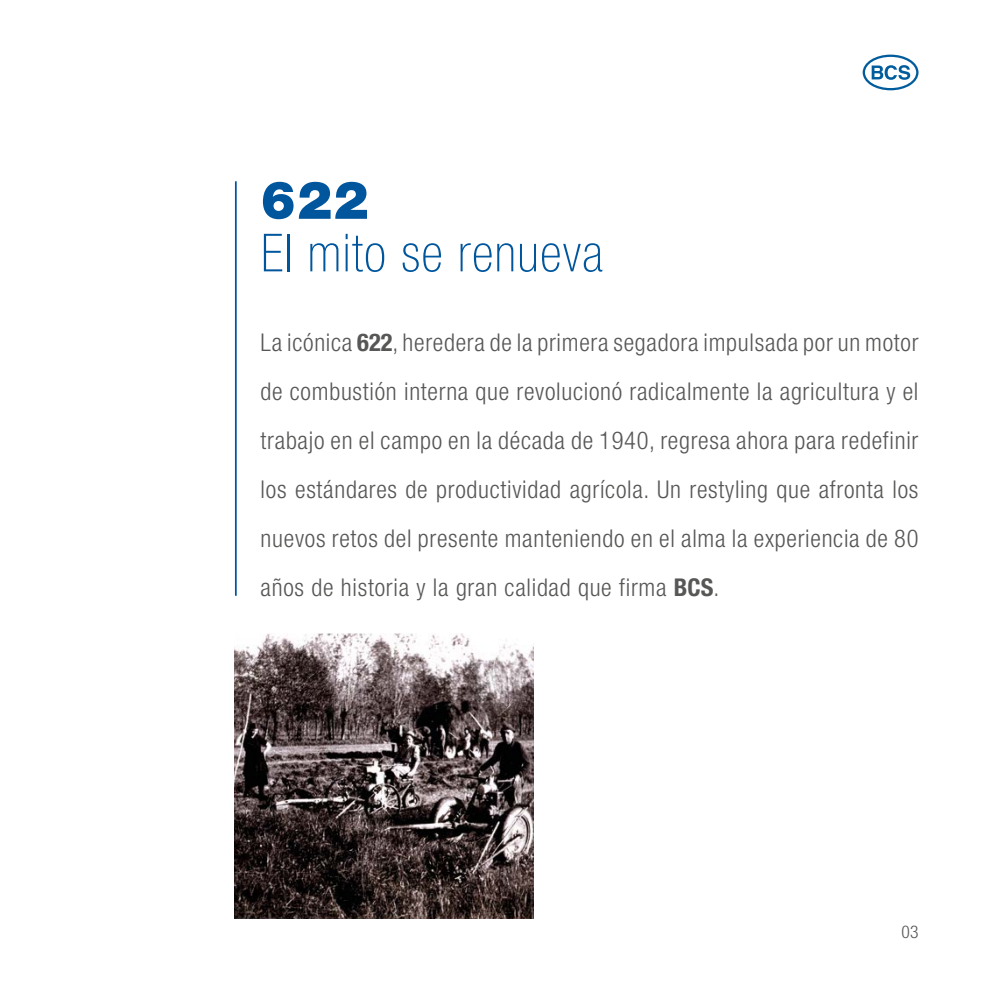
<style>
.page{position:relative;width:993px;height:993px;background:#fff}
.page>*{position:absolute;margin:0;border:0;box-sizing:border-box;transform-origin:0 0}
.t1{font:100 condensed 52.5px "Helvetica Neue LT Std";letter-spacing:.025em;color:#00569d}
.t2{font:900 52.5px "Helvetica Neue LT Std";color:#00569d}
.t3{font:300 condensed 24.5px/49px "Helvetica Neue LT Std";letter-spacing:.03em;color:#575756;text-align:justify}
.t4{font:300 condensed 17.5px "Helvetica Neue LT Std";color:#575756}
.s1{font-weight:700}
</style>
<div class="page">
<hr style="left:235px;top:181px;width:2px;height:414px;background:#00569d">
<img style="left:234px;top:633px;width:299px;height:285px">
<svg style="left:862px;top:55px;width:56px;height:35px"></svg>
<h1 class="t2" style="left:260px;top:169px;width:109px">622</h1>
<h1 class="t1" style="left:260px;top:223px;width:343px">El mito se renueva</h1>
<p class="t3" style="left:260px;top:317px;width:659px">La icónica <span class="s1">622</span>, heredera de la primera segadora impulsada por un motor de combustión interna que revolucionó radicalmente la agricultura y el trabajo en el campo en la década de 1940, regresa ahora para redefinir los estándares de productividad agrícola. Un restyling que afronta los nuevos retos del presente manteniendo en el alma la experiencia de 80 años de historia y la gran calidad que firma <span class="s1">BCS</span>.</p>
<p class="t4" style="left:901px;top:921px;width:19px">03</p>
</div>
